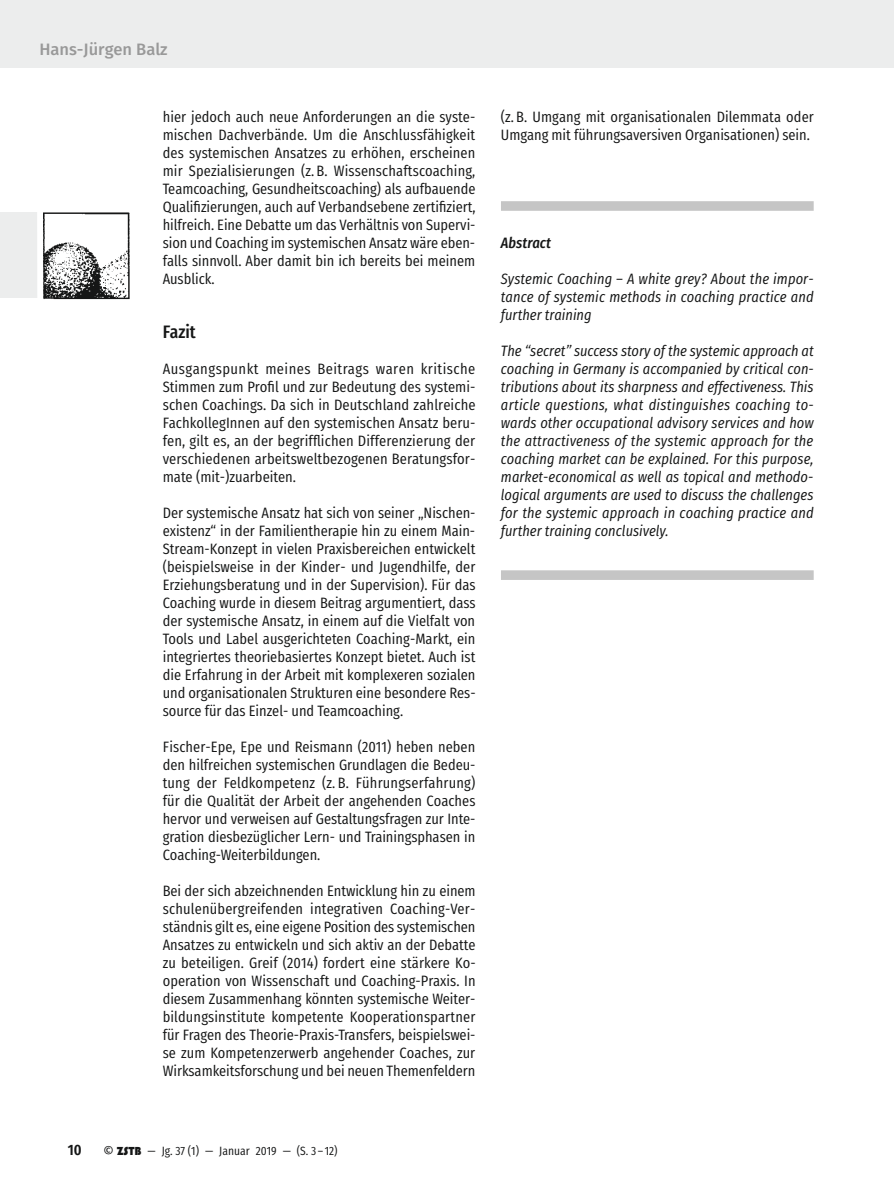
<style>
.page{position:relative;width:894px;height:1193px;background:#fff}
.page>*{position:absolute;margin:0;border:0;box-sizing:border-box;transform-origin:0 0}
.t1{font:500 18px "Fira Sans Condensed";color:#151616}
.t2{font:500 16.5px "Fira Sans";color:#999}
.t3{font:15px/18px "Fira Sans Condensed";color:#151616;text-align:justify}
.t4{font:italic 15px/18px "Fira Sans Condensed";color:#151616;text-align:justify}
.t5{font:italic 500 15px "Fira Sans Condensed";color:#151616}
.t6{font:600 15px "Fira Sans Condensed";color:#151616}
.t7{font:12px "Fira Sans Condensed";color:#151616}
.s1{font-family:"Fira Sans";font-size:13.5px}
.s2{font-family:"Bauhaus 93"}
</style>
<div class="page">
<div style="left:0;top:213px;width:128px;height:85px;background:#eceded"></div>
<img style="left:37px;top:212px;width:93px;height:88px">
<div style="left:0;top:0;width:893px;height:67px;background:#eceded"></div>
<div style="left:501px;top:201px;width:312px;height:10px;background:#c5c5c5"></div>
<div style="left:501px;top:570px;width:312px;height:10px;background:#c5c5c5"></div>
<p class="t2" style="left:39px;top:36px;width:130px">Hans-Jürgen Balz</p>
<p class="t3" style="left:163px;top:106px;width:314px">hier jedoch auch neue Anforderungen an die syste&shy;mischen Dachverbände. Um die Anschlussfähigkeit des systemischen Ansatzes zu erhöhen, erscheinen mir Spezialisierungen (z. B. Wissenschaftscoaching, Teamcoaching, Gesundheitscoaching) als aufbauende Qualifizierungen, auch auf Verbandsebene zertifiziert, hilfreich. Eine Debatte um das Verhältnis von Supervi&shy;sion und Coaching im systemischen Ansatz wäre eben&shy;falls sinnvoll. Aber damit bin ich bereits bei meinem Ausblick.</p>
<p class="t1" style="left:163px;top:315px;width:35px">Fazit</p>
<p class="t3" style="left:163px;top:358px;width:314px">Ausgangspunkt meines Beitrags waren kritische Stimmen zum Profil und zur Bedeutung des systemi&shy;schen Coachings. Da sich in Deutschland zahlreiche FachkollegInnen auf den systemischen Ansatz beru&shy;fen, gilt es, an der begrifflichen Differenzierung der verschiedenen arbeitsweltbezogenen Beratungsfor&shy;mate (mit-)zuarbeiten.</p>
<p class="t3" style="left:163px;top:502px;width:314px">Der systemische Ansatz hat sich von seiner „Nischen&shy;existenz“ in der Familientherapie hin zu einem Main-Stream-Konzept in vielen Praxisbereichen entwickelt (beispielsweise in der Kinder- und Jugendhilfe, der Erziehungsberatung und in der Supervision). Für das Coaching wurde in diesem Beitrag argumentiert, dass der systemische Ansatz, in einem auf die Vielfalt von Tools und Label ausgerichteten Coaching-Markt, ein integriertes theoriebasiertes Konzept bietet. Auch ist die Erfahrung in der Arbeit mit komplexeren sozialen und organisationalen Strukturen eine besondere Res&shy;source für das Einzel- und Teamcoaching.</p>
<p class="t3" style="left:163px;top:736px;width:314px">Fischer-Epe, Epe und Reismann (2011) heben neben den hilfreichen systemischen Grundlagen die Bedeu&shy;tung der Feldkompetenz (z. B. Führungserfahrung) für die Qualität der Arbeit der angehenden Coaches hervor und verweisen auf Gestaltungsfragen zur Inte&shy;gration diesbezüglicher Lern- und Trainingsphasen in Coaching-Weiterbildungen.</p>
<p class="t3" style="left:163px;top:880px;width:314px">Bei der sich abzeichnenden Entwicklung hin zu einem schulenübergreifenden integrativen Coaching-Ver&shy;ständnis gilt es, eine eigene Position des systemischen Ansatzes zu entwickeln und sich aktiv an der Debatte zu beteiligen. Greif (2014) fordert eine stärkere Ko&shy;operation von Wissenschaft und Coaching-Praxis. In diesem Zusammenhang könnten systemische Weiter&shy;bildungsinstitute kompetente Kooperationspartner für Fragen des Theorie-Praxis-Transfers, beispielswei&shy;se zum Kompetenzerwerb angehender Coaches, zur Wirksamkeitsforschung und bei neuen Themenfeldern</p>
<p class="t3" style="left:501px;top:106px;width:314px">(z. B. Umgang mit organisationalen Dilemmata oder<br>Umgang mit führungsaversiven Organisationen) sein.</p>
<p class="t5" style="left:501px;top:232px;width:51px">Abstract</p>
<p class="t4" style="left:501px;top:270px;width:314px">Systemic Coaching – A white grey? About the impor&shy;tance of systemic methods in coaching practice and further training</p>
<p class="t4" style="left:501px;top:342px;width:314px">The “secret” success story of the systemic approach at coaching in Germany is accompanied by critical con&shy;tributions about its sharpness and effectiveness. This article questions, what distinguishes coaching to&shy;wards other occupational advisory services and how the attractiveness of the systemic approach for the coaching market can be explained. For this purpose, market-economical as well as topical and methodo&shy;logical arguments are used to discuss the challenges for the systemic approach in coaching practice and further training conclusively.</p>
<p class="t6" style="left:68px;top:1135px;width:15px">10</p>
<p class="t7" style="left:103px;top:1139px;width:236px"><span class="s1">©</span> <span class="s2">ZSTB</span> — Jg. 37 (1) — Januar 2019 — (S. 3 – 12)</p>
</div>
